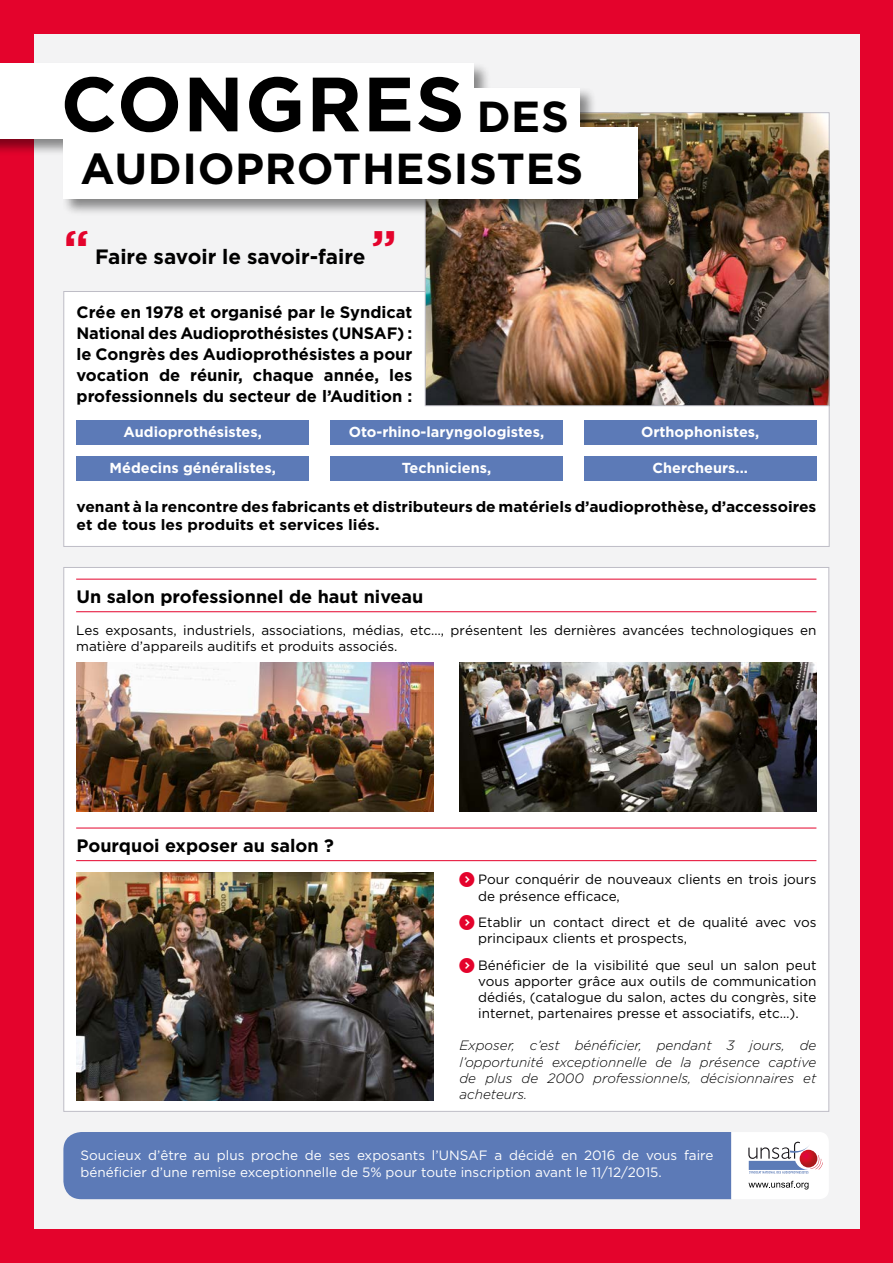
<style>
.page{position:relative;width:893px;height:1263px;background:#fff}
.page>*{position:absolute;margin:0;border:0;box-sizing:border-box;transform-origin:0 0}
.t1{font:700 76.65px "Gotham";letter-spacing:.015em;color:#000}
.t2{font:700 46.95px "Gotham";color:#e4032c}
.t3{font:700 43.35px "Gotham";letter-spacing:.015em;color:#000}
.t4{font:700 20.7px "Gotham";color:#000}
.t5{font:700 18px "Gotham";color:#000}
.t6{font:700 16.5px/21px "Gotham";color:#000;text-align:justify}
.t7{font:700 15px/18px "Gotham";color:#000;scale:1.04 1}
.t8{font:700 14.55px "Gotham";color:#fff}
.t9{font:13.5px/16.2px "Gotham";color:#000}
.t10{font:13.5px/16.2px "Gotham";color:#fff}
.t11{font:italic 300 13.5px/16.2px "Gotham";color:#000;text-align:justify}
.s1{font-size:43.35px}
</style>
<div class="page">
<div style="left:0;top:0;width:893px;height:1263px;background:linear-gradient(to right,#e4032c,#e4032c)"></div>
<div style="left:34px;top:34px;width:825px;height:1195px;background:#f3f3f4"></div>
<div style="left:63px;top:291px;width:767px;height:256px;background:#fff;border:1px solid #bebdc6"></div>
<img style="left:427px;top:114px;width:401px;height:290px">
<div style="left:0;top:62px;width:655px;height:154px;background:#000;opacity:.45"></div>
<div style="left:63px;top:128px;width:575px;height:71px;background:#fff"></div>
<div style="left:0;top:64px;width:474px;height:75px;background:#fff"></div>
<div style="left:465px;top:88px;width:115px;height:56px;background:#fff"></div>
<div style="left:77px;top:421px;width:232px;height:24px;background:#5c7ab7"></div>
<div style="left:330px;top:421px;width:233px;height:24px;background:#5c7ab7"></div>
<div style="left:584px;top:421px;width:232px;height:24px;background:#5c7ab7"></div>
<div style="left:77px;top:456px;width:232px;height:25px;background:#5c7ab7"></div>
<div style="left:330px;top:456px;width:233px;height:25px;background:#5c7ab7"></div>
<div style="left:584px;top:456px;width:232px;height:25px;background:#5c7ab7"></div>
<svg style="left:63px;top:1132px;width:765px;height:67px;background:#6d87bd"></svg>
<div style="left:63px;top:567px;width:766px;height:545px;background:#fff;border:1px solid #bebdc6"></div>
<img style="left:77px;top:872px;width:357px;height:228px">
<hr style="left:76px;top:860px;width:740px;height:1px;background:#e4032c">
<hr style="left:76px;top:828px;width:740px;height:1px;background:#e4032c">
<hr style="left:76px;top:611px;width:740px;height:1px;background:#e4032c">
<hr style="left:76px;top:579px;width:740px;height:1px;background:#e4032c">
<img style="left:460px;top:663px;width:356px;height:149px">
<img style="left:77px;top:663px;width:357px;height:149px">
<h1 class="t1" style="left:61px;top:60px;width:510px">CONGRES <span class="s1">DES</span></h1>
<h3 class="t3" style="left:80px;top:144px;width:504px">AUDIOPROTHESISTES</h3>
<h2 class="t2" style="left:64px;top:220px;width:27px">“</h2>
<h3 class="t4" style="left:95px;top:244px;width:272px">Faire savoir le savoir-faire</h3>
<h2 class="t2" style="left:371px;top:220px;width:27px">”</h2>
<p class="t6" style="left:77px;top:301px;width:337px">Crée en 1978 et organisé par le Syndicat National des Audioprothésistes (UNSAF) : le Congrès des Audioprothésistes a pour vocation de réunir, chaque année, les professionnels du secteur de l’Audition :</p>
<p class="t8" style="left:124px;top:423px;width:140px">Audioprothésistes,</p>
<p class="t8" style="left:349px;top:423px;width:197px">Oto-rhino-laryngologistes,</p>
<p class="t8" style="left:641px;top:423px;width:120px">Orthophonistes,</p>
<p class="t8" style="left:110px;top:459px;width:168px">Médecins généralistes,</p>
<p class="t8" style="left:402px;top:459px;width:91px">Techniciens,</p>
<p class="t8" style="left:652px;top:459px;width:97px">Chercheurs...</p>
<p class="t7" style="left:77px;top:497px;width:713px">venant à la rencontre des fabricants et distributeurs de matériels d’audioprothèse, d’accessoires et de tous les produits et services liés.</p>
<h3 class="t5" style="left:77px;top:586px;width:348px">Un salon professionnel de haut niveau</h3>
<p class="t9" style="left:76px;top:622px;width:742px">Les exposants, industriels, associations, médias, etc…, présentent les dernières avancées technologiques en matière d’appareils auditifs et produits associés.</p>
<h3 class="t5" style="left:77px;top:835px;width:259px">Pourquoi exposer au salon ?</h3>
<p class="t9" style="left:478px;top:871px;width:340px">Pour conquérir de nouveaux clients en trois jours de présence efficace,</p>
<p class="t9" style="left:478px;top:914px;width:340px">Etablir un contact direct et de qualité avec vos principaux clients et prospects,</p>
<p class="t9" style="left:478px;top:957px;width:340px;text-align:justify">Bénéficier de la visibilité que seul un salon peut vous apporter grâce aux outils de communication dédiés, (catalogue du salon, actes du congrès, site internet, partenaires presse et associatifs, etc…).</p>
<p class="t11" style="left:459px;top:1038px;width:358px">Exposer, c’est bénéficier, pendant 3 jours, de l’opportunité exceptionnelle de la présence captive de plus de 2000 professionnels, décisionnaires et acheteurs.</p>
<p class="t10" style="left:80px;top:1147px;width:635px">Soucieux d’être au plus proche de ses exposants l’UNSAF a décidé en 2016 de vous faire bénéficier d’une remise exceptionnelle de 5% pour toute inscription avant le 11/12/2015.</p>
</div>
